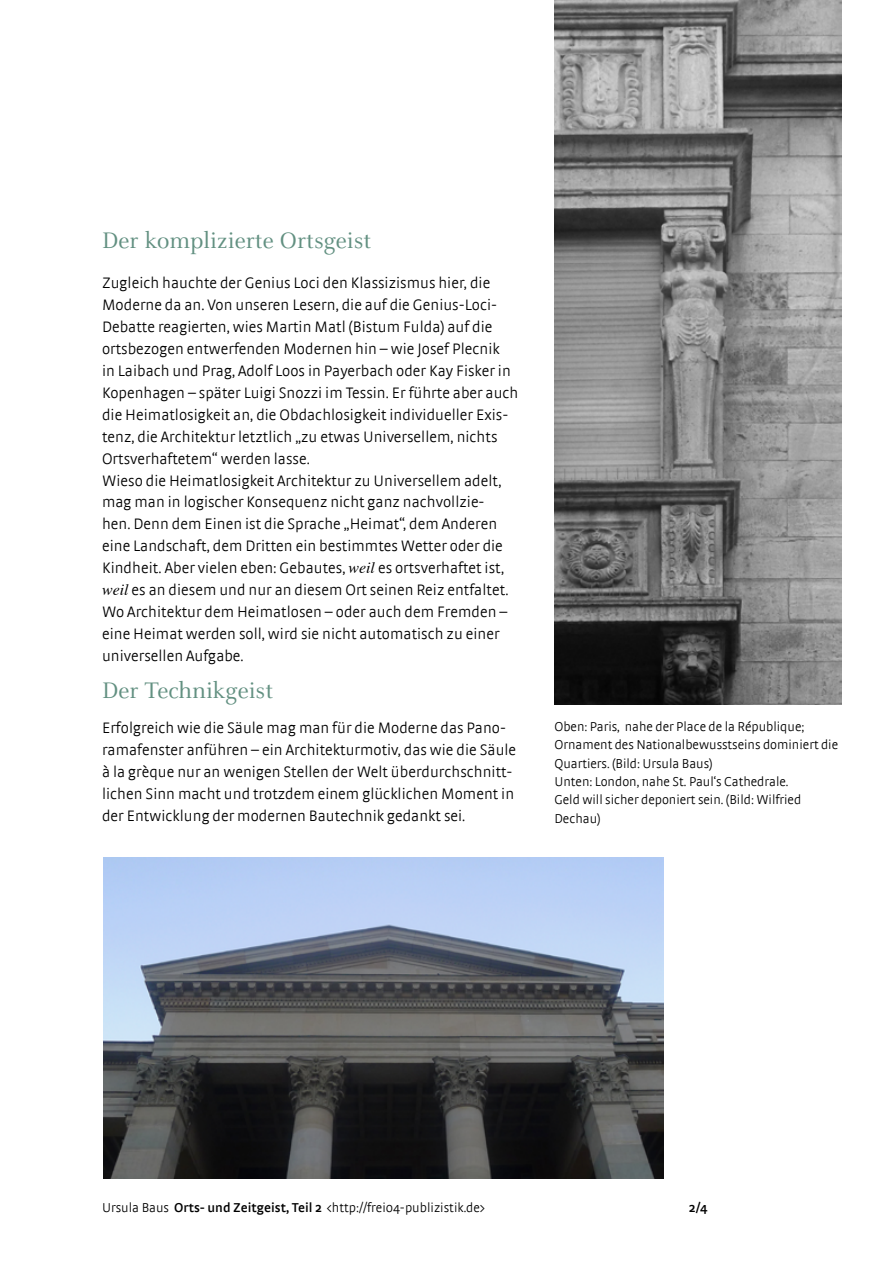
<style>
.page{position:relative;width:893px;height:1263px;background:#fff}
.page>*{position:absolute;margin:0;border:0;box-sizing:border-box;transform-origin:0 0}
.t1{font:24.75px "Celeste";color:#629081}
.t2{font:300 15.9px/21.9px "Strada";letter-spacing:.005em;color:#000}
.t3{font:300 13.5px/18.3px "Strada";color:#000}
.t4{font:600 13.5px "Strada";color:#000}
.s1{font-family:"Times";font-weight:400;font-style:italic}
.s2{font-weight:600}
</style>
<div class="page">
<img style="left:554px;top:0;width:288px;height:705px">
<img style="left:103px;top:858px;width:560px;height:320px">
<h1 class="t1" style="left:102px;top:227px;width:271px">Der komplizierte Ortsgeist</h1>
<p class="t2" style="left:102px;top:272px;width:418px">Zugleich hauchte der Genius Loci den Klassizismus hier, die Moderne da an. Von unseren Lesern, die auf die Genius-Loci-Debatte reagierten, wies Martin Matl (Bistum Fulda) auf die ortsbezogen entwerfenden Modernen hin – wie Josef Plecnik<br>in Laibach und Prag, Adolf Loos in Payerbach oder Kay Fisker in Kopenhagen – später Luigi Snozzi im Tessin. Er führte aber auch die Heimatlosigkeit an, die Obdachlosigkeit individueller Exis&shy;tenz, die Architektur letztlich „zu etwas Universellem, nichts Ortsverhaftetem“ werden lasse.<br>Wieso die Heimatlosigkeit Architektur zu Universellem adelt, mag man in logischer Konsequenz nicht ganz nachvollzie-<br>hen. Denn dem Einen ist die Sprache „Heimat“, dem Anderen eine Landschaft, dem Dritten ein bestimmtes Wetter oder die Kindheit. Aber vielen eben: Gebautes, <span class="s1">weil</span> es ortsverhaftet ist, <span class="s1">weil</span> es an diesem und nur an diesem Ort seinen Reiz entfaltet.<br>Wo Architektur dem Heimatlosen – oder auch dem Fremden – eine Heimat werden soll, wird sie nicht automatisch zu einer universellen Aufgabe.</p>
<h1 class="t1" style="left:102px;top:678px;width:173px">Der Technikgeist</h1>
<p class="t2" style="left:102px;top:716px;width:416px">Erfolgreich wie die Säule mag man für die Moderne das Pano&shy;ramafenster anführen – ein Architekturmotiv, das wie die Säule à la grèque nur an wenigen Stellen der Welt überdurchschnitt&shy;lichen Sinn macht und trotzdem einem glücklichen Moment in der Entwicklung der modernen Bautechnik gedankt sei.</p>
<p class="t3" style="left:554px;top:717px;width:285px">Oben: Paris, nahe der Place de la République; Ornament des Nationalbewusstseins dominiert die Quartiers. (Bild: Ursula Baus)<br>Unten: London, nahe St. Paul‘s Cathedrale.<br>Geld will sicher deponiert sein. (Bild: Wilfried Dechau)</p>
<p class="t3" style="left:102px;top:1198px;width:384px">Ursula Baus <span class="s2">Orts- und Zeitgeist, Teil 2</span> &lt;http://frei04-publizistik.de&gt;</p>
<p class="t4" style="left:689px;top:1199px;width:20px">2/4</p>
</div>
